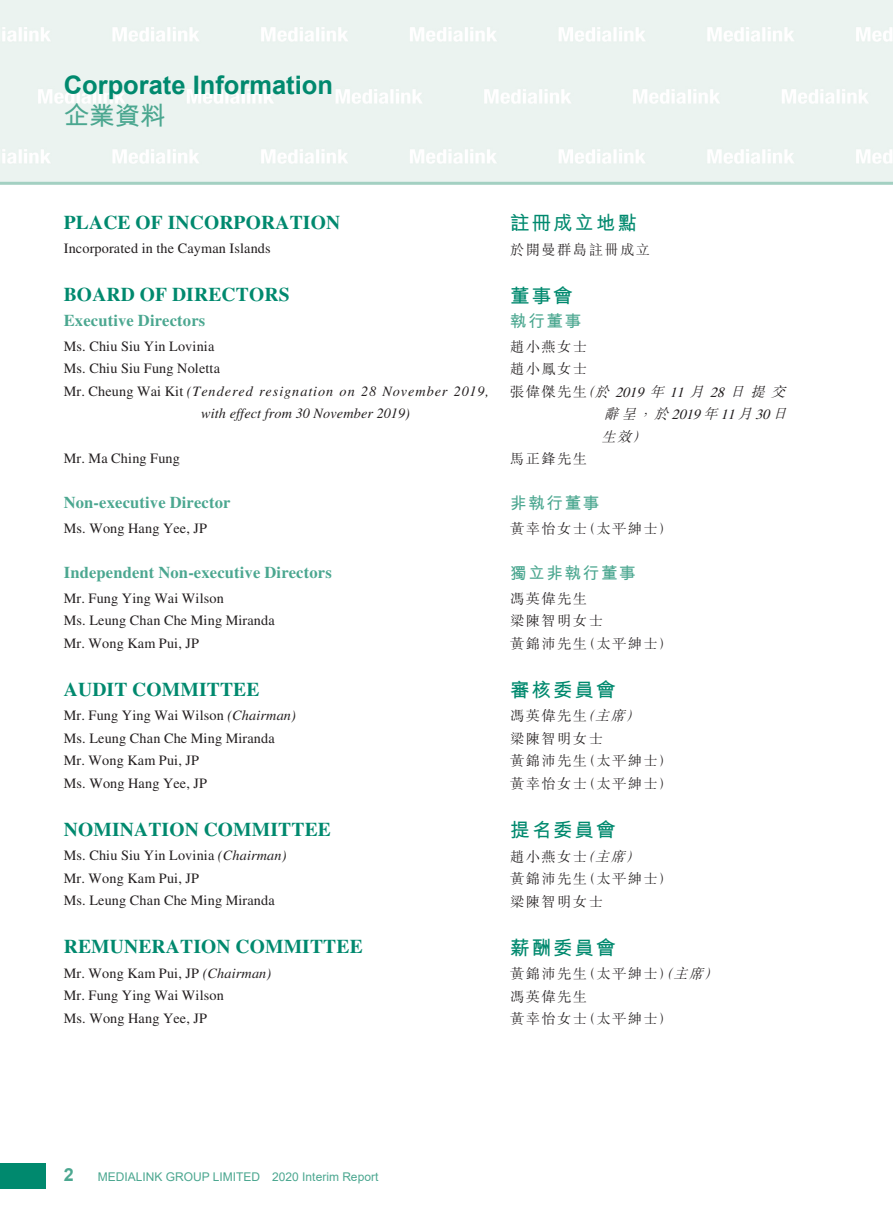
<style>
.page{position:relative;width:893px;height:1212px;background:#fff}
.page>*{position:absolute;margin:0;border:0;box-sizing:border-box;transform-origin:0 0}
.t1{font:700 25.5px "Arial";color:#00896e}
.t2{font:700 25.5px "M Hei HK";color:#4ba790}
._03_Subhead_1{font:700 19.5px "Times LT Std";letter-spacing:.01em;color:#00896e}
._003_C_Subhead_1{font:700 19.5px "M Hei HK";letter-spacing:.1em;color:#00896e}
.t3{font:700 18px "Arial";color:#4ba790}
._04_Subhead_2{font:700 16.5px "Times LT Std";letter-spacing:.01em;color:#4ba790}
._004_C_Subhead_2{font:700 16.5px "M Hei HK";letter-spacing:.1em;color:#4ba790}
._01_Body{font:14.25px "Times LT Std";letter-spacing:.01em;color:#231f20}
._001_C_Body{font:300 14.25px "M Sung HK";letter-spacing:.1em;color:#231f20}
._01_Body-2{font:italic 14.25px/22.5px "Times LT Std";letter-spacing:.055em;color:#231f20}
._001_C_Body-2{font:italic 300 14.25px/22.5px "M Sung HK";color:#231f20;text-align:justify}
.t4{font:12px "Arial";color:#4ba790}
.s1{font-style:normal}
.s2{font-style:italic}
.s3{font-family:"Times LT Std";font-weight:400}
</style>
<div class="page">
<hr style="left:0;top:182px;width:893px;height:3px;background:#a3d0c2">
<div style="left:0;top:1163px;width:46px;height:25px;background:#00896e"></div>
<h1 class="t1" style="left:64px;top:67px;width:271px">Corporate Information</h1>
<h1 class="t2" style="left:64px;top:97px;width:103px">企業資料</h1>
<p class="_03_Subhead_1" style="left:64px;top:211px;width:278px">PLACE OF INCORPORATION</p>
<p class="_01_Body" style="left:64px;top:241px;width:208px">Incorporated in the Cayman Islands</p>
<p class="_03_Subhead_1" style="left:64px;top:283px;width:227px">BOARD OF DIRECTORS</p>
<p class="_04_Subhead_2" style="left:64px;top:311px;width:143px">Executive Directors</p>
<p class="_01_Body" style="left:64px;top:338px;width:152px">Ms. Chiu Siu Yin Lovinia</p>
<p class="_01_Body" style="left:64px;top:360px;width:158px">Ms. Chiu Siu Fung Noletta</p>
<p class="_01_Body-2" style="left:201px;top:380px;width:289px;text-indent:-137px"><span class="s1">Mr. Cheung Wai Kit</span> (Tendered resignation on 28 November 2019, with effect from 30 November 2019)</p>
<p class="_01_Body" style="left:64px;top:450px;width:118px">Mr. Ma Ching Fung</p>
<p class="_04_Subhead_2" style="left:64px;top:493px;width:168px">Non-executive Director</p>
<p class="_01_Body" style="left:64px;top:520px;width:145px">Ms. Wong Hang Yee, JP</p>
<p class="_04_Subhead_2" style="left:64px;top:562px;width:269px">Independent Non-executive Directors</p>
<p class="_01_Body" style="left:64px;top:590px;width:162px">Mr. Fung Ying Wai Wilson</p>
<p class="_01_Body" style="left:64px;top:612px;width:213px">Ms. Leung Chan Che Ming Miranda</p>
<p class="_01_Body" style="left:64px;top:635px;width:137px">Mr. Wong Kam Pui, JP</p>
<p class="_03_Subhead_1" style="left:64px;top:677px;width:197px">AUDIT COMMITTEE</p>
<p class="_01_Body" style="left:64px;top:707px;width:234px">Mr. Fung Ying Wai Wilson <span class="s2">(Chairman)</span></p>
<p class="_01_Body" style="left:64px;top:730px;width:213px">Ms. Leung Chan Che Ming Miranda</p>
<p class="_01_Body" style="left:64px;top:752px;width:137px">Mr. Wong Kam Pui, JP</p>
<p class="_01_Body" style="left:64px;top:775px;width:145px">Ms. Wong Hang Yee, JP</p>
<p class="_03_Subhead_1" style="left:64px;top:817px;width:269px">NOMINATION COMMITTEE</p>
<p class="_01_Body" style="left:64px;top:847px;width:224px">Ms. Chiu Siu Yin Lovinia <span class="s2">(Chairman)</span></p>
<p class="_01_Body" style="left:64px;top:870px;width:137px">Mr. Wong Kam Pui, JP</p>
<p class="_01_Body" style="left:64px;top:892px;width:213px">Ms. Leung Chan Che Ming Miranda</p>
<p class="_03_Subhead_1" style="left:64px;top:935px;width:300px">REMUNERATION COMMITTEE</p>
<p class="_01_Body" style="left:64px;top:965px;width:209px">Mr. Wong Kam Pui, JP <span class="s2">(Chairman)</span></p>
<p class="_01_Body" style="left:64px;top:987px;width:162px">Mr. Fung Ying Wai Wilson</p>
<p class="_01_Body" style="left:64px;top:1010px;width:145px">Ms. Wong Hang Yee, JP</p>
<p class="_003_C_Subhead_1" style="left:510px;top:209px;width:128px">註冊成立地點</p>
<p class="_001_C_Body" style="left:510px;top:239px;width:141px">於開曼群島註冊成立</p>
<p class="_003_C_Subhead_1" style="left:510px;top:281px;width:64px">董事會</p>
<p class="_004_C_Subhead_2" style="left:510px;top:309px;width:72px">執行董事</p>
<p class="_001_C_Body" style="left:510px;top:337px;width:78px">趙小燕女士</p>
<p class="_001_C_Body" style="left:510px;top:359px;width:78px">趙小鳳女士</p>
<p class="_001_C_Body-2" style="left:601px;top:380px;width:192px;text-indent:-91px"><span class="s1">張偉傑先生</span>（於<span class="s3">2019</span>年<span class="s3">11</span>月<span class="s3">28</span>日提交辭呈，於<span class="s3">2019</span>年<span class="s3">11</span>月<span class="s3">30</span>日生效）</p>
<p class="_001_C_Body" style="left:510px;top:449px;width:78px">馬正鋒先生</p>
<p class="_004_C_Subhead_2" style="left:510px;top:491px;width:91px">非執行董事</p>
<p class="_001_C_Body" style="left:510px;top:519px;width:164px">黃幸怡女士（太平紳士）</p>
<p class="_004_C_Subhead_2" style="left:510px;top:561px;width:127px">獨立非執行董事</p>
<p class="_001_C_Body" style="left:510px;top:588px;width:78px">馮英偉先生</p>
<p class="_001_C_Body" style="left:510px;top:611px;width:94px">梁陳智明女士</p>
<p class="_001_C_Body" style="left:510px;top:633px;width:164px">黃錦沛先生（太平紳士）</p>
<p class="_003_C_Subhead_1" style="left:510px;top:675px;width:107px">審核委員會</p>
<p class="_001_C_Body" style="left:510px;top:706px;width:136px">馮英偉先生<span class="s2">（主席）</span></p>
<p class="_001_C_Body" style="left:510px;top:729px;width:94px">梁陳智明女士</p>
<p class="_001_C_Body" style="left:510px;top:751px;width:164px">黃錦沛先生（太平紳士）</p>
<p class="_001_C_Body" style="left:510px;top:774px;width:164px">黃幸怡女士（太平紳士）</p>
<p class="_003_C_Subhead_1" style="left:510px;top:815px;width:107px">提名委員會</p>
<p class="_001_C_Body" style="left:510px;top:846px;width:136px">趙小燕女士<span class="s2">（主席）</span></p>
<p class="_001_C_Body" style="left:510px;top:869px;width:164px">黃錦沛先生（太平紳士）</p>
<p class="_001_C_Body" style="left:510px;top:891px;width:94px">梁陳智明女士</p>
<p class="_003_C_Subhead_1" style="left:510px;top:933px;width:107px">薪酬委員會</p>
<p class="_001_C_Body" style="left:510px;top:964px;width:214px">黃錦沛先生（太平紳士）<span class="s2">（主席）</span></p>
<p class="_001_C_Body" style="left:510px;top:986px;width:78px">馮英偉先生</p>
<p class="_001_C_Body" style="left:510px;top:1009px;width:164px">黃幸怡女士（太平紳士）</p>
<p class="t3" style="left:64px;top:1162px;width:12px">2</p>
<p class="t4" style="left:98px;top:1168px;width:282px">MEDIALINK GROUP LIMITED 2020 Interim Report</p>
</div>
